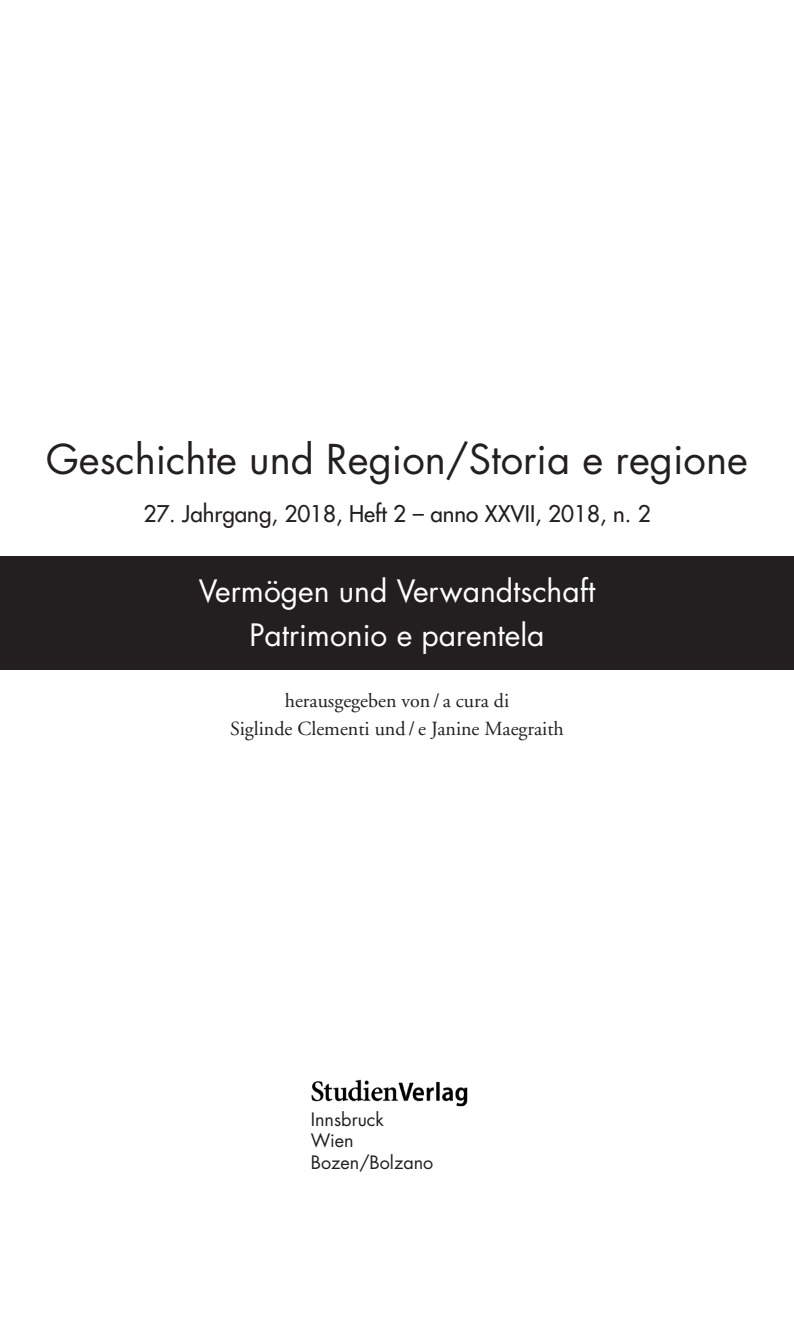
<style>
.page{position:relative;width:794px;height:1333px;background:#fff}
.page>*{position:absolute;margin:0;border:0;box-sizing:border-box;transform-origin:0 0}
.t1{font:40px "Futura";color:#231f20}
.t2{font:30px/44px "Futura";color:#fff;text-align:center}
.t3{font:22.4px "Futura";color:#231f20}
.t4{font:20px/28px "Adobe Garamond";color:#231f20;text-align:center}
.t5{font:18px/21.6px "Futura";color:#231f20}
</style>
<div class="page">
<img style="left:311px;top:1079px;width:157px;height:28px">
<div style="left:0;top:556px;width:794px;height:113px;background:#231f20"></div>
<h1 class="t1" style="left:46px;top:431px;width:703px">Geschichte und Region/Storia e regione</h1>
<p class="t3" style="left:143px;top:499px;width:509px">27. Jahrgang, 2018, Heft 2 – anno XXVII, 2018, n. 2</p>
<h2 class="t2" style="left:199px;top:568px;width:398px">Vermögen und Verwandtschaft<br>Patrimonio e parentela</h2>
<p class="t4" style="left:230px;top:686px;width:335px">herausgegeben von / a cura di<br>Siglinde Clementi und / e Janine Maegraith</p>
<p class="t5" style="left:311px;top:1108px;width:124px">Innsbruck<br>Wien<br>Bozen/Bolzano</p>
</div>
